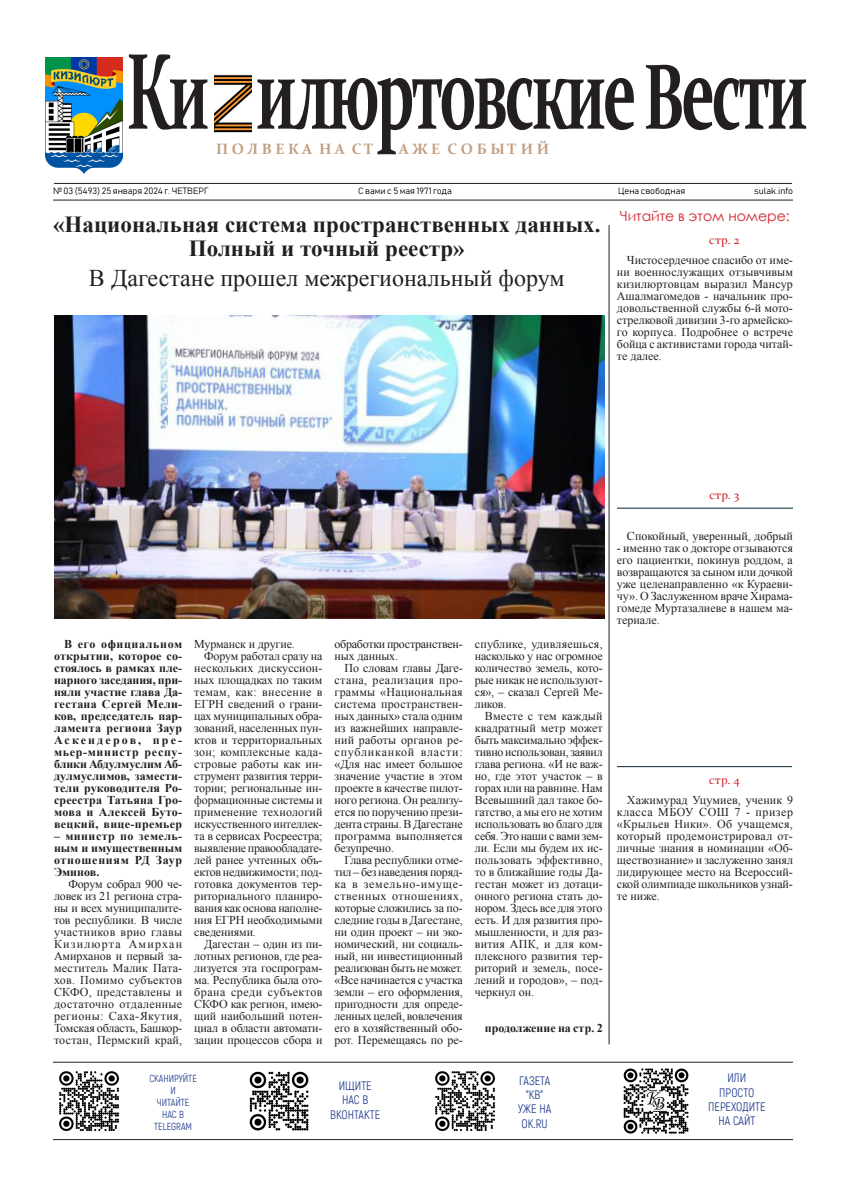
<style>
.page{position:relative;width:842px;height:1191px;background:#fff}
.page>*{position:absolute;margin:0;border:0;box-sizing:border-box;transform-origin:0 0}
.КВ_ЗАГОЛОВОК{font:700 108.5px "Constantia";letter-spacing:-.05em;color:#231f20;scale:.57 1}
.КВ_ОСНОВНОЙ_1{font:24px "Times New Roman";color:#231f20}
.КВ_ОСНОВНОЙ_1-2{font:700 23px "Times New Roman";color:#231f20}
.КВ_ЗАГОЛОВОК-2{font:700 15px "Constantia";color:#c29f82}
.КВ_ЗАГОЛОВОК-3{font:14px "Century Gothic";color:#d1232a}
.КВ_ОСНОВНОЙ_1-3{font:12px/12px "Times New Roman";letter-spacing:-.01em;color:#231f20;text-align:justify}
.КВ_ОСНОВНОЙ_1-4{font:700 12px/12px "Times New Roman";letter-spacing:.015em;color:#231f20;text-align:justify}
.t1{font:12px/14.4px "Akrobat";color:#253f8e;text-align:center}
.КВ_ЗАГОЛОВОК-4{font:12px "Constantia";letter-spacing:.03em;color:#d1232a}
.t2{font:10px/12px "Akrobat";color:#253f8e;text-align:center}
._13_рубрика{font:9px "Bahnschrift";color:#000}
.s1{font-size:93px}
</style>
<div class="page">
<hr style="left:53px;top:200px;width:740px;height:1px;background:#231f20">
<img style="left:59px;top:1071px;width:61px;height:61px">
<img style="left:435px;top:1071px;width:61px;height:61px">
<img style="left:249px;top:1071px;width:60px;height:60px">
<hr style="left:53px;top:1061px;width:740px;height:1px;background:#231f20">
<hr style="left:54px;top:183px;width:738px;height:1px;background:#231f20">
<img style="left:45px;top:57px;width:77px;height:117px">
<img style="left:622px;top:1068px;width:67px;height:66px">
<hr style="left:53px;top:1139px;width:740px;height:1px;background:#231f20">
<hr style="left:609px;top:225px;width:1px;height:819px;background:#231f20">
<hr style="left:617px;top:508px;width:176px;height:1px;background:#052635">
<hr style="left:617px;top:766px;width:175px;height:1px;background:#052635">
<img style="left:214px;top:74px;width:38px;height:58px">
<img style="left:54px;top:315px;width:550px;height:303px">
<p class="КВ_ЗАГОЛОВОК" style="left:126px;top:17px;width:1197px">Ки илюртовские <span class="s1">В</span>ести</p>
<p class="КВ_ЗАГОЛОВОК-2" style="left:216px;top:139px;width:160px">П О Л В Е К А Н А С Т</p>
<p class="КВ_ЗАГОЛОВОК-2" style="left:399px;top:139px;width:152px">А Ж Е С О Б Ы Т И Й</p>
<p class="_13_рубрика" style="left:53px;top:185px;width:157px">№ 03 (5493) 25 января 2024 г. ЧЕТВЕРГ</p>
<p class="_13_рубрика" style="left:358px;top:185px;width:95px">С вами с 5 мая 1971 года</p>
<p class="КВ_ОСНОВНОЙ_1-2" style="left:53px;top:208px;width:549px">«Национальная система пространственных данных.</p>
<p class="КВ_ОСНОВНОЙ_1-2" style="left:189px;top:232px;width:277px">Полный и точный реестр»</p>
<p class="КВ_ОСНОВНОЙ_1" style="left:89px;top:261px;width:477px">В Дагестане прошел межрегиональный форум</p>
<p class="_13_рубрика" style="left:618px;top:185px;width:69px">Цена свободная</p>
<p class="_13_рубрика" style="left:754px;top:185px;width:40px">sulak.info</p>
<p class="КВ_ЗАГОЛОВОК-3" style="left:620px;top:206px;width:171px">Читайте в этом номере:</p>
<p class="КВ_ЗАГОЛОВОК-4" style="left:670px;top:232px;width:71px">▸▸▸ стр. 2</p>
<p class="КВ_ОСНОВНОЙ_1-3" style="left:617px;top:254px;width:178px;text-indent:10px">Чистосердечное спасибо от име&shy;ни военнослужащих отзывчивым кизилюртовцам выразил Мансур Ашалмагомедов - начальник про&shy;довольственной службы 6-й мото&shy;стрелковой дивизии 3-го армейско&shy;го корпуса. Подробнее о встрече бойца с активистами города читай&shy;те далее.</p>
<p class="КВ_ОСНОВНОЙ_1-4" style="left:54px;top:638px;width:130px;text-indent:10px">В его официальном открытии, которое со&shy;стоялось в рамках пле&shy;нарного заседания, при&shy;няли участие глава Да&shy;гестана Сергей Мели&shy;ков, председатель пар&shy;ламента региона Заур Аскендеров, пре&shy;мьер-министр респу&shy;блики Абдулмуслим Аб&shy;дулмуслимов, замести&shy;тели руководителя Ро&shy;среестра Татьяна Гро&shy;мова и Алексей Буто&shy;вецкий, вице-премьер</p>
<p class="КВ_ОСНОВНОЙ_1-4" style="left:54px;top:830px;width:130px">– министр по земель&shy;ным и имущественным отношениям РД Заур Эминов.</p>
<p class="КВ_ОСНОВНОЙ_1-3" style="left:54px;top:878px;width:130px;text-indent:14px">Форум собрал 900 че&shy;ловек из 21 региона стра&shy;ны и всех муниципалите&shy;тов республики. В числе участников врио главы Кизилюрта Амирхан Амирханов и первый за&shy;меститель Малик Пата&shy;хов. Помимо субъектов СКФО, представлены и достаточно отдаленные регионы: Саха-Якутия, Томская область, Башкор&shy;тостан, Пермский край,</p>
<p class="КВ_ОСНОВНОЙ_1-3" style="left:194px;top:638px;width:102px">Мурманск и другие.</p>
<p class="КВ_ОСНОВНОЙ_1-3" style="left:194px;top:650px;width:130px;text-indent:10px">Форум работал сразу на нескольких дискуссион&shy;ных площадках по таким темам, как: внесение в ЕГРН сведений о грани&shy;цах муниципальных обра&shy;зований, населенных пун&shy;ктов и территориальных зон; комплексные када&shy;стровые работы как ин&shy;струмент развития терри&shy;тории; региональные ин&shy;формационные системы и применение технологий искусственного интеллек&shy;та в сервисах Росреестра; выявление правообладате&shy;лей ранее учтенных объ&shy;ектов недвижимости; под&shy;готовка документов тер&shy;риториального планиро&shy;вания как основа наполне&shy;ния ЕГРН необходимыми сведениями.</p>
<p class="КВ_ОСНОВНОЙ_1-3" style="left:194px;top:938px;width:130px;text-indent:10px">Дагестан – один из пи&shy;лотных регионов, где реа&shy;лизуется эта госпрограм&shy;ма. Республика была ото&shy;брана среди субъектов СКФО как регион, имею&shy;щий наибольший потен&shy;циал в области автомати&shy;зации процессов сбора и</p>
<p class="КВ_ОСНОВНОЙ_1-3" style="left:334px;top:638px;width:130px">обработки пространствен&shy;ных данных.</p>
<p class="КВ_ОСНОВНОЙ_1-3" style="left:334px;top:662px;width:130px;text-indent:10px">По словам главы Даге&shy;стана, реализация про&shy;граммы «Национальная система пространствен&shy;ных данных» стала одним из важнейших направле&shy;ний работы органов ре&shy;спубликанкой власти: «Для нас имеет большое значение участие в этом проекте в качестве пилот&shy;ного региона. Он реализу&shy;ется по поручению прези&shy;дента страны. В Дагестане программа выполняется безупречно.</p>
<p class="КВ_ОСНОВНОЙ_1-3" style="left:334px;top:854px;width:130px;text-indent:10px">Глава республики отме&shy;тил – без наведения поряд&shy;ка в земельно-имуще&shy;ственных отношениях, которые сложились за по&shy;следние годы в Дагестане, ни один проект – ни эко&shy;номический, ни социаль&shy;ный, ни инвестиционный реализован быть не может. «Все начинается с участка земли – его оформления, пригодности для опреде&shy;ленных целей, вовлечения его в хозяйственный обо&shy;рот. Перемещаясь по ре-</p>
<p class="t2" style="left:149px;top:1072px;width:49px">СКАНИРУЙТЕ</p>
<p class="t2" style="left:170px;top:1084px;width:7px">И</p>
<p class="t2" style="left:154px;top:1096px;width:39px">ЧИТАЙТЕ<br>НАС В<br>TELEGRAM</p>
<p class="t1" style="left:339px;top:1078px;width:34px;text-align:left">ИЩИТЕ<br>НАС В</p>
<p class="t1" style="left:330px;top:1107px;width:51px">ВКОНТАКТЕ</p>
<p class="КВ_ОСНОВНОЙ_1-3" style="left:475px;top:638px;width:129px">спублике, удивляешься, насколько у нас огромное количество земель, кото&shy;рые никак не используют&shy;ся», – сказал Сергей Ме&shy;ликов.</p>
<p class="КВ_ОСНОВНОЙ_1-3" style="left:475px;top:710px;width:129px;text-indent:10px">Вместе с тем каждый квадратный метр может быть максимально эффек&shy;тивно использован, заявил глава региона. «И не важ&shy;но, где этот участок – в горах или на равнине. Нам Всевышний дал такое бо&shy;гатство, а мы его не хотим использовать во благо для себя. Это наши с вами зем&shy;ли. Если мы будем их ис&shy;пользовать эффективно, то в ближайшие годы Да&shy;гестан может из дотаци&shy;онного региона стать до&shy;нором. Здесь все для этого есть. И для развития про&shy;мышленности, и для раз&shy;вития АПК, и для ком&shy;плексного развития тер&shy;риторий и земель, посе&shy;лений и городов», – под&shy;черкнул он.</p>
<p class="КВ_ОСНОВНОЙ_1-4" style="left:485px;top:1022px;width:119px">продолжение на стр. 2</p>
<p class="t1" style="left:518px;top:1073px;width:35px">ГАЗЕТА "КВ"<br>УЖЕ НА</p>
<p class="t1" style="left:522px;top:1116px;width:28px">ОК.RU</p>
<p class="КВ_ЗАГОЛОВОК-4" style="left:670px;top:487px;width:70px">▸▸▸ стр. 3</p>
<p class="КВ_ОСНОВНОЙ_1-3" style="left:627px;top:530px;width:167px">Спокойный, уверенный, добрый</p>
<p class="КВ_ОСНОВНОЙ_1-3" style="left:617px;top:542px;width:178px">- именно так о докторе отзываются его пациентки, покинув роддом, а возвращаются за сыном или дочкой уже целенаправленно «к Кураеви&shy;чу». О Заслуженном враче Хирама&shy;гомеде Муртазалиеве в нашем ма&shy;териале.</p>
<p class="КВ_ЗАГОЛОВОК-4" style="left:670px;top:771px;width:71px">▸▸▸ стр. 4</p>
<p class="КВ_ОСНОВНОЙ_1-3" style="left:617px;top:794px;width:178px;text-indent:10px">Хажимурад Уцумиев, ученик 9 класса МБОУ СОШ 7 - призер «Крыльев Ники». Об учащемся, который продемонстрировал от&shy;личные знания в номинации «Об&shy;ществознание» и заслуженно занял лидирующее место на Всероссий&shy;ской олимпиаде школьников узнай&shy;те ниже.</p>
<p class="t1" style="left:727px;top:1070px;width:20px">ИЛИ</p>
<p class="t1" style="left:719px;top:1085px;width:37px">ПРОСТО</p>
<p class="t1" style="left:708px;top:1099px;width:59px">ПЕРЕХОДИТЕ<br>НА САЙТ</p>
</div>
